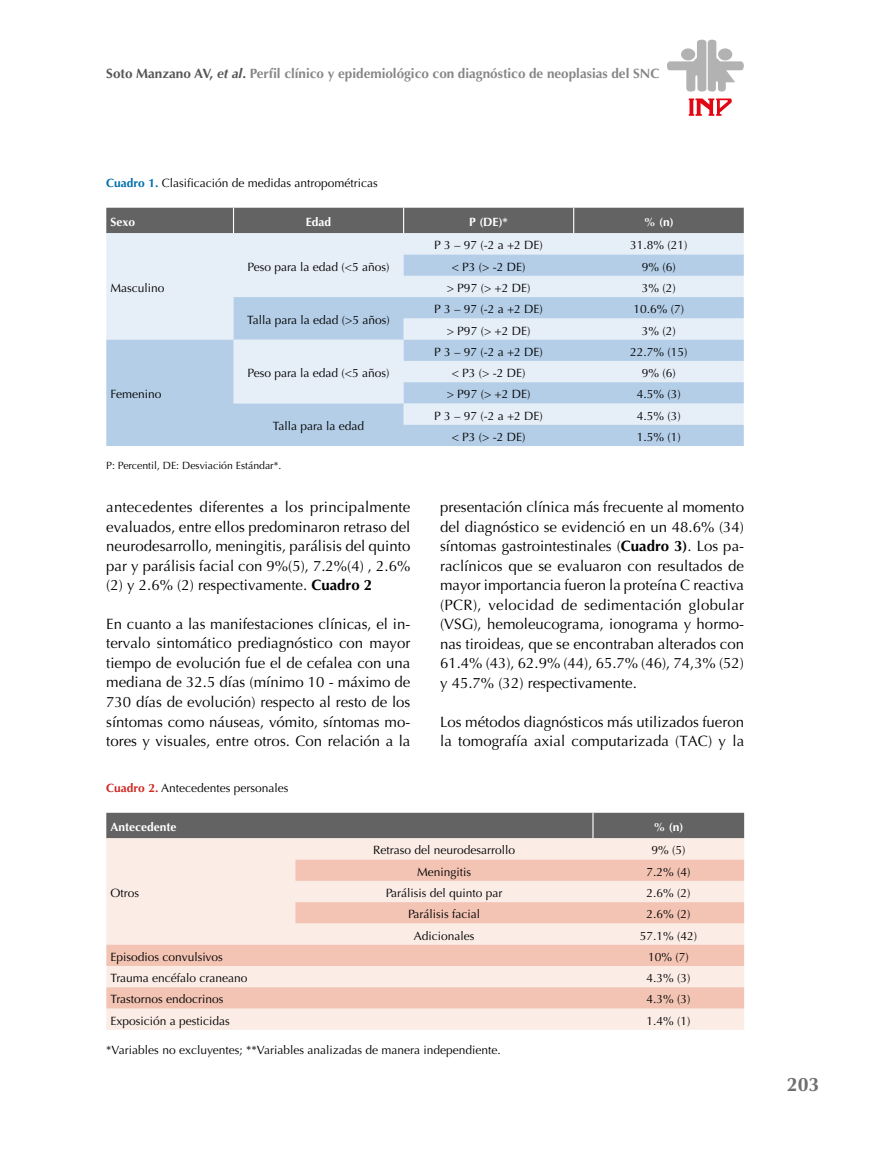
<style>
.page{position:relative;width:893px;height:1149px;background:#fff}
.page>*{position:absolute;margin:0;border:0;box-sizing:border-box;transform-origin:0 0}
.t1{font:700 19.5px "Optima";color:#706f6f}
.t2{font:15px/19.5px "Optima";color:#000;text-align:justify}
.t3{font:700 13.5px "Optima";color:#878787}
.t4{font:12px "Optima";color:#000}
.t5{font:700 12px "Optima";color:#fff}
.t6{font:10.5px "Optima";color:#000}
.s1{color:#575756}
.s2{font-style:italic;color:#575756}
.s3{font-weight:700;color:#006fac}
.s4{font-weight:700}
.s5{font-weight:700;color:#cf2924}
</style>
<div class="page">
<svg style="left:689px;top:98px;width:43px;height:18px"></svg>
<svg style="left:667px;top:39px;width:77px;height:53px"></svg>
<div style="left:718px;top:48px;width:14px;height:12px;background:#b3b2b2;border-radius:50%"></div>
<div style="left:106px;top:233px;width:638px;height:21px;background:#e6eef8"></div>
<svg style="left:106px;top:254px;width:638px;height:192px;background:#cbddef"></svg>
<div style="left:106px;top:208px;width:638px;height:25px;background:#646363"></div>
<div style="left:106px;top:838px;width:638px;height:191px;background:#fbece6"></div>
<svg style="left:106px;top:859px;width:638px;height:149px;background:#f7d8cd"></svg>
<div style="left:106px;top:812px;width:638px;height:26px;background:#646363"></div>
<p class="t3" style="left:106px;top:66px;width:555px"><span class="s1">Soto Manzano AV,</span> <span class="s2">et al</span><span class="s1">.</span> Perfil clínico y epidemiológico con diagnóstico de neoplasias del SNC</p>
<p class="t4" style="left:106px;top:176px;width:273px"><span class="s3">Cuadro 1.</span> Clasificación de medidas antropométricas</p>
<p class="t5" style="left:111px;top:215px;width:26px">Sexo</p>
<p class="t5" style="left:306px;top:215px;width:27px">Edad</p>
<p class="t5" style="left:469px;top:215px;width:40px">P (DE)*</p>
<p class="t5" style="left:644px;top:215px;width:31px">% (n)</p>
<p class="t4" style="left:111px;top:281px;width:56px">Masculino</p>
<p class="t4" style="left:111px;top:387px;width:52px">Femenino</p>
<p class="t4" style="left:248px;top:259px;width:143px">Peso para la edad (&lt;5 años)</p>
<p class="t4" style="left:247px;top:313px;width:144px">Talla para la edad (&gt;5 años)</p>
<p class="t4" style="left:248px;top:366px;width:143px">Peso para la edad (&lt;5 años)</p>
<p class="t4" style="left:273px;top:419px;width:93px">Talla para la edad</p>
<p class="t6" style="left:106px;top:459px;width:177px">P: Percentil, DE: Desviación Estándar*.</p>
<p class="t2" style="left:106px;top:497px;width:306px">antecedentes diferentes a los principalmente evaluados, entre ellos predominaron retraso del neurodesarrollo, meningitis, parálisis del quinto par y parálisis facial con 9%(5), 7.2%(4) , 2.6% (2) y 2.6% (2) respectivamente. <span class="s4">Cuadro 2</span></p>
<p class="t2" style="left:106px;top:614px;width:306px">En cuanto a las manifestaciones clínicas, el in&shy;tervalo sintomático prediagnóstico con mayor tiempo de evolución fue el de cefalea con una mediana de 32.5 días (mínimo 10 - máximo de 730 días de evolución) respecto al resto de los síntomas como náuseas, vómito, síntomas mo&shy;tores y visuales, entre otros. Con relación a la</p>
<p class="t4" style="left:434px;top:238px;width:110px">P 3 – 97 (-2 a +2 DE)</p>
<p class="t4" style="left:630px;top:238px;width:59px">31.8% (21)</p>
<p class="t4" style="left:452px;top:259px;width:75px">&lt; P3 (&gt; -2 DE)</p>
<p class="t4" style="left:642px;top:259px;width:36px">9% (6)</p>
<p class="t4" style="left:447px;top:281px;width:85px">&gt; P97 (&gt; +2 DE)</p>
<p class="t4" style="left:642px;top:281px;width:36px">3% (2)</p>
<p class="t4" style="left:434px;top:302px;width:110px">P 3 – 97 (-2 a +2 DE)</p>
<p class="t4" style="left:633px;top:302px;width:52px">10.6% (7)</p>
<p class="t4" style="left:447px;top:323px;width:85px">&gt; P97 (&gt; +2 DE)</p>
<p class="t4" style="left:642px;top:323px;width:36px">3% (2)</p>
<p class="t4" style="left:434px;top:344px;width:110px">P 3 – 97 (-2 a +2 DE)</p>
<p class="t4" style="left:630px;top:344px;width:59px">22.7% (15)</p>
<p class="t4" style="left:452px;top:366px;width:75px">&lt; P3 (&gt; -2 DE)</p>
<p class="t4" style="left:642px;top:366px;width:36px">9% (6)</p>
<p class="t4" style="left:447px;top:387px;width:85px">&gt; P97 (&gt; +2 DE)</p>
<p class="t4" style="left:637px;top:387px;width:46px">4.5% (3)</p>
<p class="t4" style="left:434px;top:408px;width:110px">P 3 – 97 (-2 a +2 DE)</p>
<p class="t4" style="left:637px;top:408px;width:46px">4.5% (3)</p>
<p class="t4" style="left:452px;top:430px;width:75px">&lt; P3 (&gt; -2 DE)</p>
<p class="t4" style="left:637px;top:430px;width:46px">1.5% (1)</p>
<p class="t2" style="left:440px;top:497px;width:306px">presentación clínica más frecuente al momento del diagnóstico se evidenció en un 48.6% (34) síntomas gastrointestinales (<span class="s4">Cuadro 3)</span>. Los pa&shy;raclínicos que se evaluaron con resultados de mayor importancia fueron la proteína C reactiva (PCR), velocidad de sedimentación globular (VSG), hemoleucograma, ionograma y hormo&shy;nas tiroideas, que se encontraban alterados con 61.4% (43), 62.9% (44), 65.7% (46), 74,3% (52) y 45.7% (32) respectivamente.</p>
<p class="t2" style="left:440px;top:711px;width:306px">Los métodos diagnósticos más utilizados fueron la tomografía axial computarizada (TAC) y la</p>
<p class="t4" style="left:106px;top:780px;width:184px"><span class="s5">Cuadro 2.</span> Antecedentes personales</p>
<p class="t5" style="left:111px;top:819px;width:68px">Antecedente</p>
<p class="t5" style="left:654px;top:819px;width:31px">% (n)</p>
<p class="t4" style="left:111px;top:885px;width:30px">Otros</p>
<p class="t4" style="left:373px;top:843px;width:143px">Retraso del neurodesarrollo</p>
<p class="t4" style="left:652px;top:843px;width:36px">9% (5)</p>
<p class="t4" style="left:417px;top:864px;width:56px">Meningitis</p>
<p class="t4" style="left:647px;top:864px;width:46px">7.2% (4)</p>
<p class="t4" style="left:386px;top:885px;width:118px">Parálisis del quinto par</p>
<p class="t4" style="left:647px;top:885px;width:46px">2.6% (2)</p>
<p class="t4" style="left:408px;top:907px;width:74px">Parálisis facial</p>
<p class="t4" style="left:647px;top:907px;width:46px">2.6% (2)</p>
<p class="t4" style="left:414px;top:928px;width:62px">Adicionales</p>
<p class="t4" style="left:640px;top:928px;width:59px">57.1% (42)</p>
<p class="t4" style="left:111px;top:949px;width:114px">Episodios convulsivos</p>
<p class="t4" style="left:648px;top:949px;width:42px">10% (7)</p>
<p class="t4" style="left:111px;top:970px;width:138px">Trauma encéfalo craneano</p>
<p class="t4" style="left:647px;top:970px;width:46px">4.3% (3)</p>
<p class="t4" style="left:111px;top:992px;width:115px">Trastornos endocrinos</p>
<p class="t4" style="left:647px;top:992px;width:46px">4.3% (3)</p>
<p class="t4" style="left:111px;top:1013px;width:121px">Exposición a pesticidas</p>
<p class="t4" style="left:647px;top:1013px;width:46px">1.4% (1)</p>
<p class="t4" style="left:106px;top:1042px;width:396px">*Variables no excluyentes; **Variables analizadas de manera independiente.</p>
<h1 class="t1" style="left:787px;top:1072px;width:34px">203</h1>
</div>
